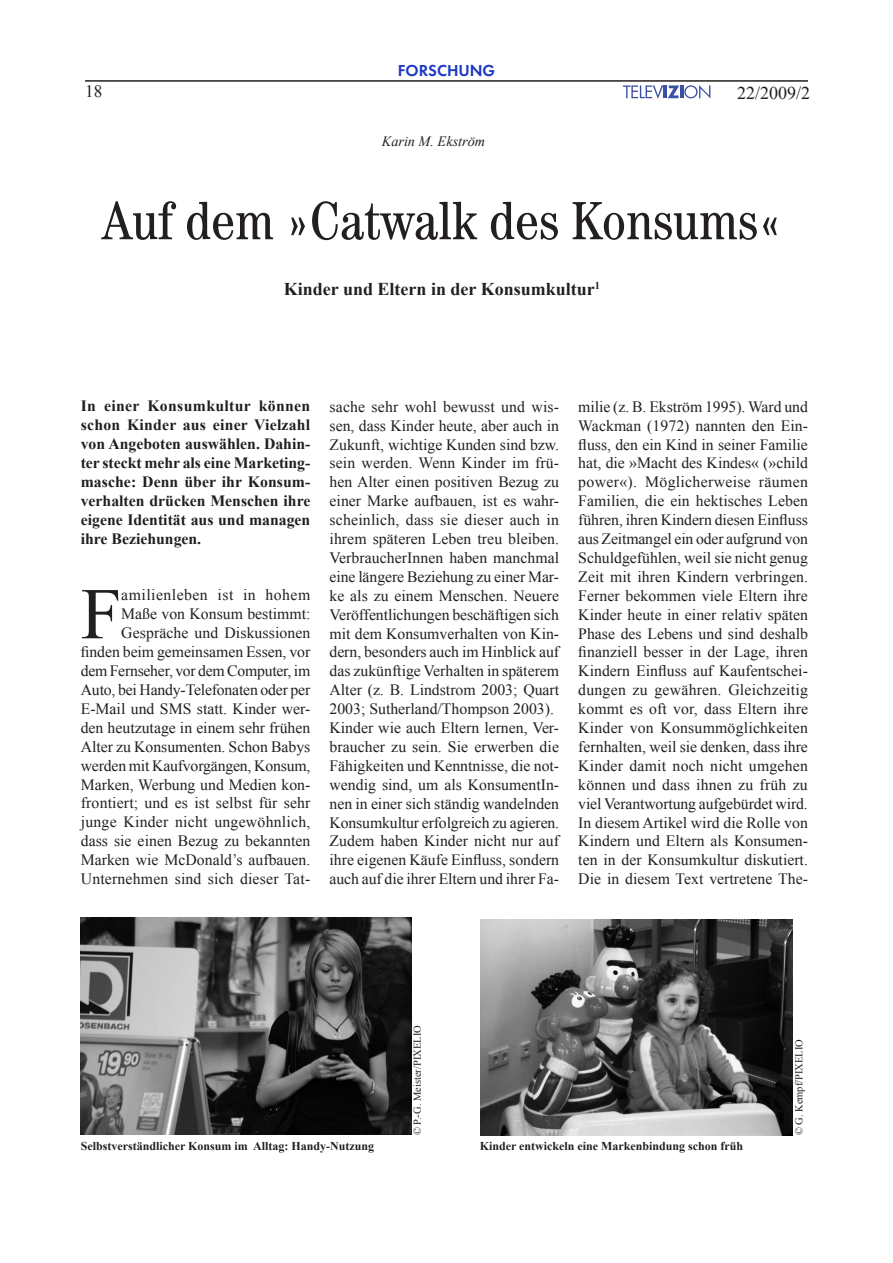
<style>
.page{position:relative;width:893px;height:1263px;background:#fff}
.page>*{position:absolute;margin:0;border:0;box-sizing:border-box;transform-origin:0 0}
.t1{font:72.9px "Times New Roman";color:#231f20}
.t2{font:condensed 54px "Century";color:#231f20}
.t3{font:700 18px "Times New Roman";color:#231f20}
.t4{font:18px "Times New Roman";color:#231f20}
.t5{font:17.25px "Times New Roman";color:#231f20}
.t6{font:16.5px "Futura Demi E";color:#1b37c6}
.t7{font:15.75px/18.9px "Times New Roman";color:#231f20;text-align:right}
.t8{font:700 15.75px/18.9px "Times New Roman";color:#231f20;text-align:justify}
.t9{font:italic 14.25px "Times New Roman";color:#231f20}
.t10{font:700 12px "Times New Roman";color:#231f20}
.t11{font:10.5px "Times New Roman";color:#231f20}
</style>
<div class="page">
<hr style="left:85px;top:80px;width:723px;height:2px;background:#231f20">
<svg style="left:623px;top:85px;width:87px;height:14px"></svg>
<img style="left:80px;top:918px;width:331px;height:217px">
<img style="left:480px;top:919px;width:312px;height:216px">
<p class="t5" style="left:85px;top:79px;width:19px">18</p>
<p class="t6" style="left:398px;top:60px;width:99px">FORSCHUNG</p>
<p class="t9" style="left:382px;top:131px;width:105px">Karin M. Ekström</p>
<p class="t4" style="left:737px;top:80px;width:75px">22/2009/2</p>
<h2 class="t2" style="left:102px;top:189px;width:681px">Auf dem »Catwalk des Konsums«</h2>
<p class="t3" style="left:284px;top:276px;width:318px">Kinder und Eltern in der Konsumkultur<sup>1</sup></p>
<p class="t8" style="left:81px;top:396px;width:231px">In einer Konsumkultur können schon Kinder aus einer Vielzahl von Angeboten auswählen. Dahin&shy;ter steckt mehr als eine Marketing&shy;masche: Denn über ihr Konsum&shy;verhalten drücken Menschen ihre eigene Identität aus und managen ihre Beziehungen.</p>
<h1 class="t1" style="left:81px;top:565px;width:42px">F</h1>
<p class="t7" style="left:81px;top:585px;width:231px">amilienleben ist in hohem<br>Maße von Konsum bestimmt:<br>Gespräche und Diskussionen finden beim gemeinsamen Essen, vor dem Fernseher, vor dem Computer, im Auto, bei Handy-Telefonaten oder per E-Mail und SMS statt. Kinder wer&shy;den heutzutage in einem sehr frühen Alter zu Konsumenten. Schon Babys werden mit Kaufvorgängen, Konsum, Marken, Werbung und Medien kon&shy;frontiert; und es ist selbst für sehr junge Kinder nicht ungewöhnlich, dass sie einen Bezug zu bekannten Marken wie McDonald’s aufbauen.<br>Unternehmen sind sich dieser Tat-</p>
<p class="t7" style="left:330px;top:397px;width:231px;text-align:left">sache sehr wohl bewusst und wis&shy;sen, dass Kinder heute, aber auch in Zukunft, wichtige Kunden sind bzw. sein werden. Wenn Kinder im frü&shy;hen Alter einen positiven Bezug zu einer Marke aufbauen, ist es wahr&shy;scheinlich, dass sie dieser auch in ihrem späteren Leben treu bleiben.<br>VerbraucherInnen haben manchmal eine längere Beziehung zu einer Mar&shy;ke als zu einem Menschen. Neuere Veröffentlichungen beschäftigen sich mit dem Konsumverhalten von Kin&shy;dern, besonders auch im Hinblick auf das zukünftige Verhalten in späterem Alter (z. B. Lindstrom 2003; Quart 2003; Sutherland/Thompson 2003).<br>Kinder wie auch Eltern lernen, Ver&shy;braucher zu sein. Sie erwerben die Fähigkeiten und Kenntnisse, die not&shy;wendig sind, um als KonsumentIn&shy;nen in einer sich ständig wandelnden Konsumkultur erfolgreich zu agieren.<br>Zudem haben Kinder nicht nur auf ihre eigenen Käufe Einfluss, sondern auch auf die ihrer Eltern und ihrer Fa-</p>
<p class="t7" style="left:578px;top:397px;width:231px;text-align:justify">milie (z. B. Ekström 1995). Ward und Wackman (1972) nannten den Ein&shy;fluss, den ein Kind in seiner Familie hat, die »Macht des Kindes« (»child power«). Möglicherweise räumen Familien, die ein hektisches Leben führen, ihren Kindern diesen Einfluss aus Zeitmangel ein oder aufgrund von Schuldgefühlen, weil sie nicht genug Zeit mit ihren Kindern verbringen.<br>Ferner bekommen viele Eltern ihre Kinder heute in einer relativ späten Phase des Lebens und sind deshalb finanziell besser in der Lage, ihren Kindern Einfluss auf Kaufentschei&shy;dungen zu gewähren. Gleichzeitig kommt es oft vor, dass Eltern ihre Kinder von Konsummöglichkeiten fernhalten, weil sie denken, dass ihre Kinder damit noch nicht umgehen können und dass ihnen zu früh zu viel Verantwortung aufgebürdet wird.<br>In diesem Artikel wird die Rolle von Kindern und Eltern als Konsumen&shy;ten in der Konsumkultur diskutiert.<br>Die in diesem Text vertretene The-</p>
<p class="t11" style="left:410px;top:1135px;width:112px;rotate:-90deg">© P.-G. Meister/PIXELIO</p>
<p class="t11" style="left:792px;top:1135px;width:98px;rotate:-90deg">© G. Kempf/PIXELIO</p>
<p class="t10" style="left:81px;top:1138px;width:295px">Selbstverständlicher Konsum im Alltag: Handy-Nutzung</p>
<p class="t10" style="left:480px;top:1137px;width:265px">Kinder entwickeln eine Markenbindung schon früh</p>
</div>
